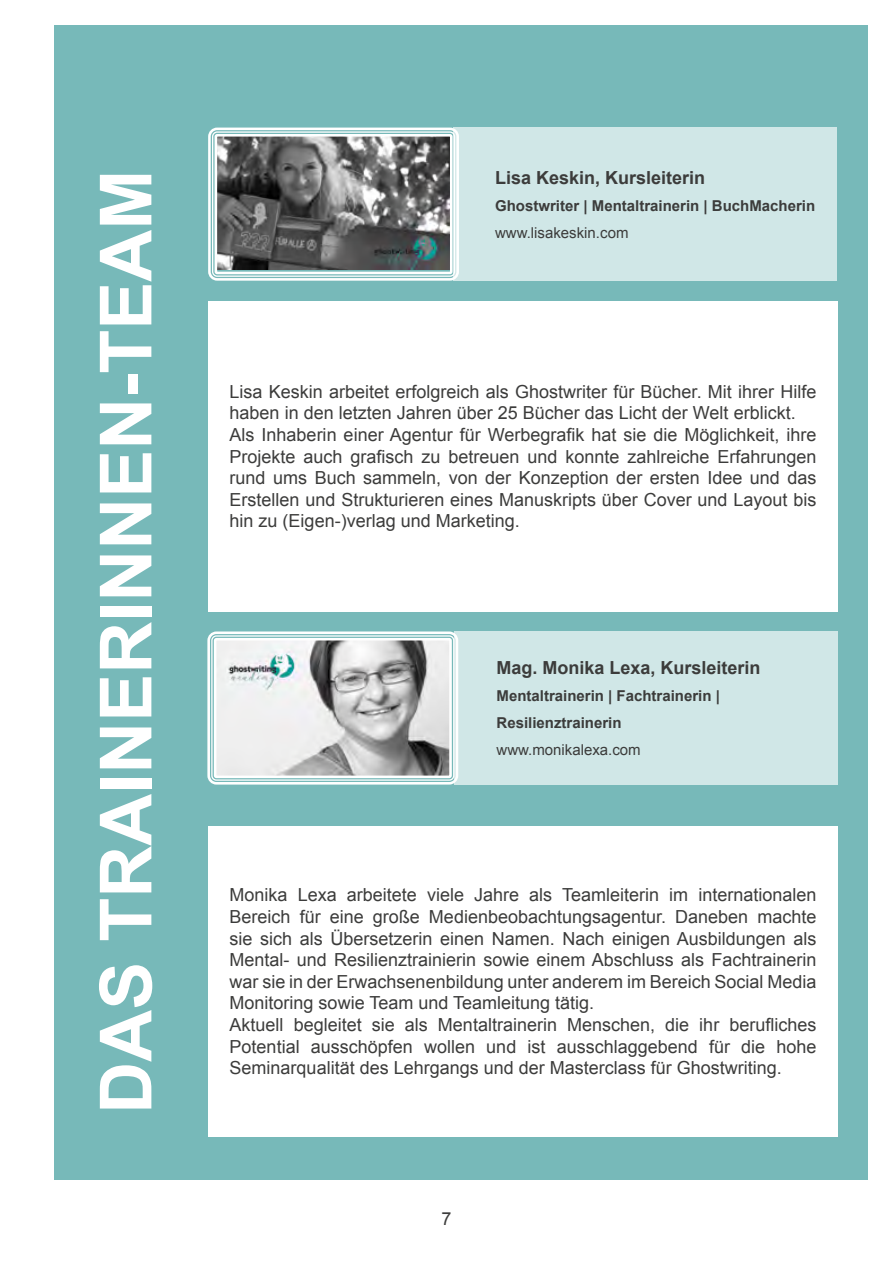
<style>
.page{position:relative;width:893px;height:1263px;background:#fff}
.page>*{position:absolute;margin:0;border:0;box-sizing:border-box;transform-origin:0 0}
.t1{font:700 72px "Arial";color:#fff}
.t2{font:18px/21.6px "Arial";color:#3c3c3b}
.t3{font:700 18px "Arial";color:#3c3c3b}
.t4{font:700 15px/27px "Arial";color:#3c3c3b}
.t5{font:15px "Arial";color:#3c3c3b}
</style>
<div class="page">
<div style="left:54px;top:26px;width:813px;height:1154px;background:#77b9b9"></div>
<img style="left:219px;top:138px;width:230px;height:132px">
<div style="left:208px;top:128px;width:251px;height:153px;border:3px solid #fff;border-radius:8px"></div>
<div style="left:212px;top:131px;width:243px;height:146px;border:1px solid #fff;border-radius:4px"></div>
<div style="left:215px;top:134px;width:238px;height:140px;border:3px solid #fff"></div>
<div style="left:453px;top:128px;width:384px;height:153px;background:#d0e7e7"></div>
<img style="left:218px;top:642px;width:230px;height:132px">
<div style="left:207px;top:631px;width:251px;height:153px;border:3px solid #fff;border-radius:8px"></div>
<div style="left:211px;top:635px;width:243px;height:146px;border:1px solid #fff;border-radius:4px"></div>
<div style="left:214px;top:638px;width:238px;height:140px;border:3px solid #fff"></div>
<div style="left:454px;top:631px;width:384px;height:153px;background:#d0e7e7"></div>
<div style="left:208px;top:301px;width:630px;height:310px;background:#fff"></div>
<div style="left:208px;top:826px;width:630px;height:310px;background:#fff"></div>
<h1 class="t1" style="left:79px;top:1114px;width:945px;rotate:-90deg">DAS TRAINERINNEN-TEAM</h1>
<p class="t3" style="left:495px;top:165px;width:212px">Lisa Keskin, Kursleiterin</p>
<p class="t4" style="left:495px;top:192px;width:322px">Ghostwriter | Mentaltrainerin | BuchMacherin</p>
<p class="t5" style="left:495px;top:223px;width:135px">www.lisakeskin.com</p>
<p class="t2" style="left:230px;top:381px;width:588px">Lisa Keskin arbeitet erfolgreich als Ghostwriter für Bücher. Mit ihrer Hilfe haben in den letzten Jahren über 25 Bücher das Licht der Welt erblickt.<br>Als Inhaberin einer Agentur für Werbegrafik hat sie die Möglichkeit, ihre Projekte auch grafisch zu betreuen und konnte zahlreiche Erfahrungen rund ums Buch sammeln, von der Konzeption der ersten Idee und das Erstellen und Strukturieren eines Manuskripts über Cover und Layout bis hin zu (Eigen-)verlag und Marketing.</p>
<p class="t3" style="left:496px;top:656px;width:266px">Mag. Monika Lexa, Kursleiterin</p>
<p class="t4" style="left:496px;top:683px;width:225px">Mentaltrainerin | Fachtrainerin |<br>Resilienztrainerin</p>
<p class="t5" style="left:496px;top:740px;width:146px">www.monikalexa.com</p>
<p class="t2" style="left:230px;top:884px;width:588px">Monika Lexa arbeitete viele Jahre als Teamleiterin im internationalen Bereich für eine große Medienbeobachtungsagentur. Daneben machte sie sich als Übersetzerin einen Namen. Nach einigen Ausbildungen als Mental- und Resilienztrainierin sowie einem Abschluss als Fachtrainerin war sie in der Erwachsenenbildung unter anderem im Bereich Social Media Monitoring sowie Team und Teamleitung tätig.<br>Aktuell begleitet sie als Mentaltrainerin Menschen, die ihr berufliches Potential ausschöpfen wollen und ist ausschlaggebend für die hohe Seminarqualität des Lehrgangs und der Masterclass für Ghostwriting.</p>
<p class="t2" style="left:441px;top:1208px;width:12px">7</p>
</div>
